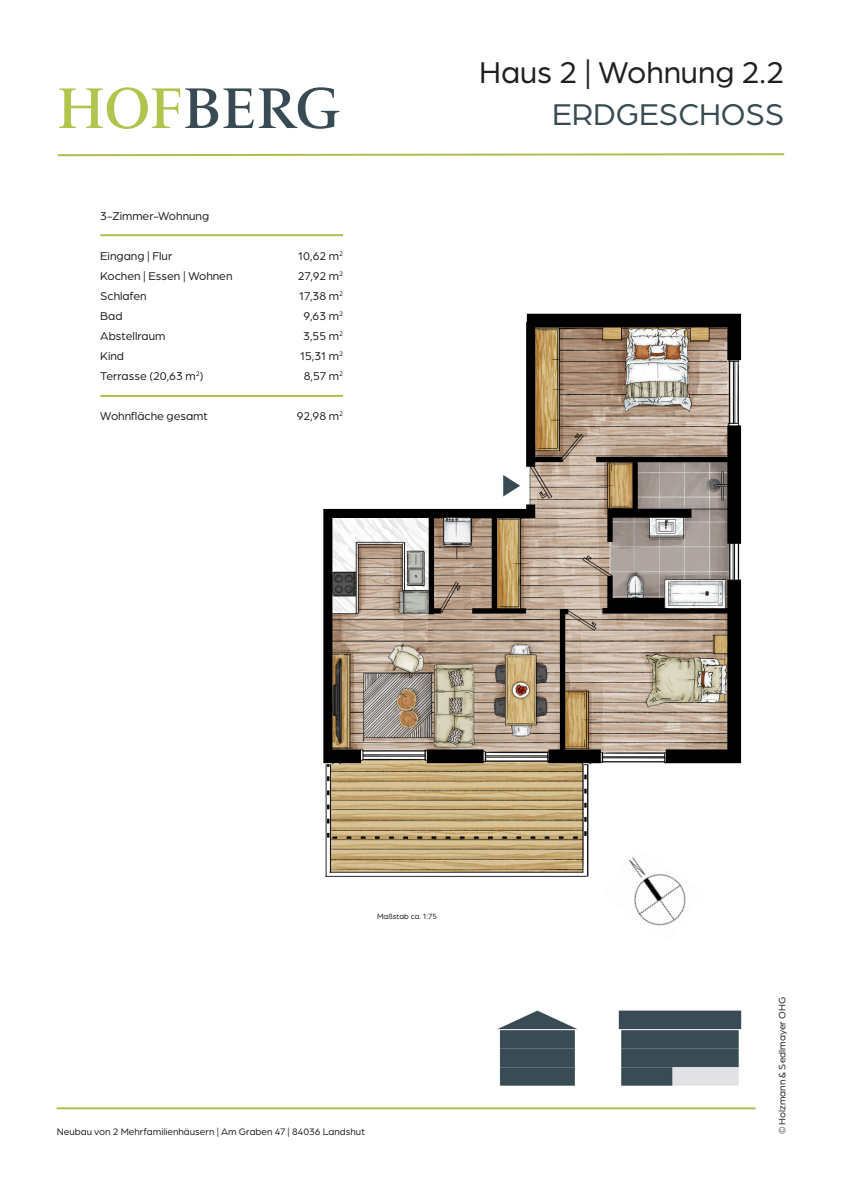
<style>
.page{position:relative;width:842px;height:1191px;background:#fff}
.page>*{position:absolute;margin:0;border:0;box-sizing:border-box;transform-origin:0 0}
.t1{font:58.6px "Le Monde Livre Std";color:#384b55}
.t2{font:32px "Arboria";color:#231f20}
.t3{font:32px "Arboria";color:#384b55}
.t4{font:12px "Arboria";color:#231f20}
.t5{font:10px "Arboria";color:#231f20}
.t6{font:8px "Arboria";color:#231f20}
.s1{color:#b1c54e}
</style>
<div class="page">
<hr style="left:57px;top:1107px;width:698px;height:2px;background:#acbe50">
<img style="left:498px;top:1010px;width:244px;height:75px">
<svg style="left:57px;top:153px;width:728px;height:4px"></svg>
<img style="left:320px;top:313px;width:422px;height:564px">
<svg style="left:503px;top:475px;width:17px;height:21px"></svg>
<img style="left:602px;top:846px;width:101px;height:80px">
<hr style="left:100px;top:234px;width:243px;height:2px;background:#acbe50">
<hr style="left:100px;top:395px;width:243px;height:2px;background:#acbe50">
<h1 class="t1" style="left:57px;top:73px;width:285px"><span class="s1">HOF</span>BERG</h1>
<p class="t4" style="left:100px;top:208px;width:110px">3-Zimmer-Wohnung</p>
<p class="t4" style="left:100px;top:248px;width:73px">Eingang | Flur</p>
<p class="t4" style="left:298px;top:248px;width:47px">10,62 m<sup>2</sup></p>
<p class="t4" style="left:100px;top:268px;width:134px">Kochen | Essen | Wohnen</p>
<p class="t4" style="left:298px;top:268px;width:47px">27,92 m<sup>2</sup></p>
<p class="t4" style="left:100px;top:288px;width:48px">Schlafen</p>
<p class="t4" style="left:299px;top:288px;width:46px">17,38 m<sup>2</sup></p>
<p class="t4" style="left:100px;top:308px;width:24px">Bad</p>
<p class="t4" style="left:304px;top:308px;width:41px">9,63 m<sup>2</sup></p>
<p class="t4" style="left:100px;top:328px;width:67px">Abstellraum</p>
<p class="t4" style="left:303px;top:328px;width:41px">3,55 m<sup>2</sup></p>
<p class="t4" style="left:100px;top:348px;width:25px">Kind</p>
<p class="t4" style="left:300px;top:348px;width:45px">15,31 m<sup>2</sup></p>
<p class="t4" style="left:100px;top:368px;width:105px">Terrasse (20,63 m<sup>2</sup>)</p>
<p class="t4" style="left:304px;top:368px;width:41px">8,57 m<sup>2</sup></p>
<p class="t4" style="left:100px;top:408px;width:109px">Wohnfläche gesamt</p>
<p class="t4" style="left:297px;top:408px;width:48px">92,98 m<sup>2</sup></p>
<h2 class="t2" style="left:479px;top:52px;width:307px">Haus 2 | Wohnung 2.2</h2>
<h2 class="t3" style="left:552px;top:94px;width:234px">ERDGESCHOSS</h2>
<p class="t6" style="left:377px;top:911px;width:61px">Maßstab ca. 1:75</p>
<p class="t5" style="left:57px;top:1124px;width:310px">Neubau von 2 Mehrfamilienhäusern | Am Graben 47 | 84036 Landshut</p>
<p class="t5" style="left:775px;top:1134px;width:139px;rotate:-90deg">© Holzmann &amp; Sedlmayer OHG</p>
</div>
